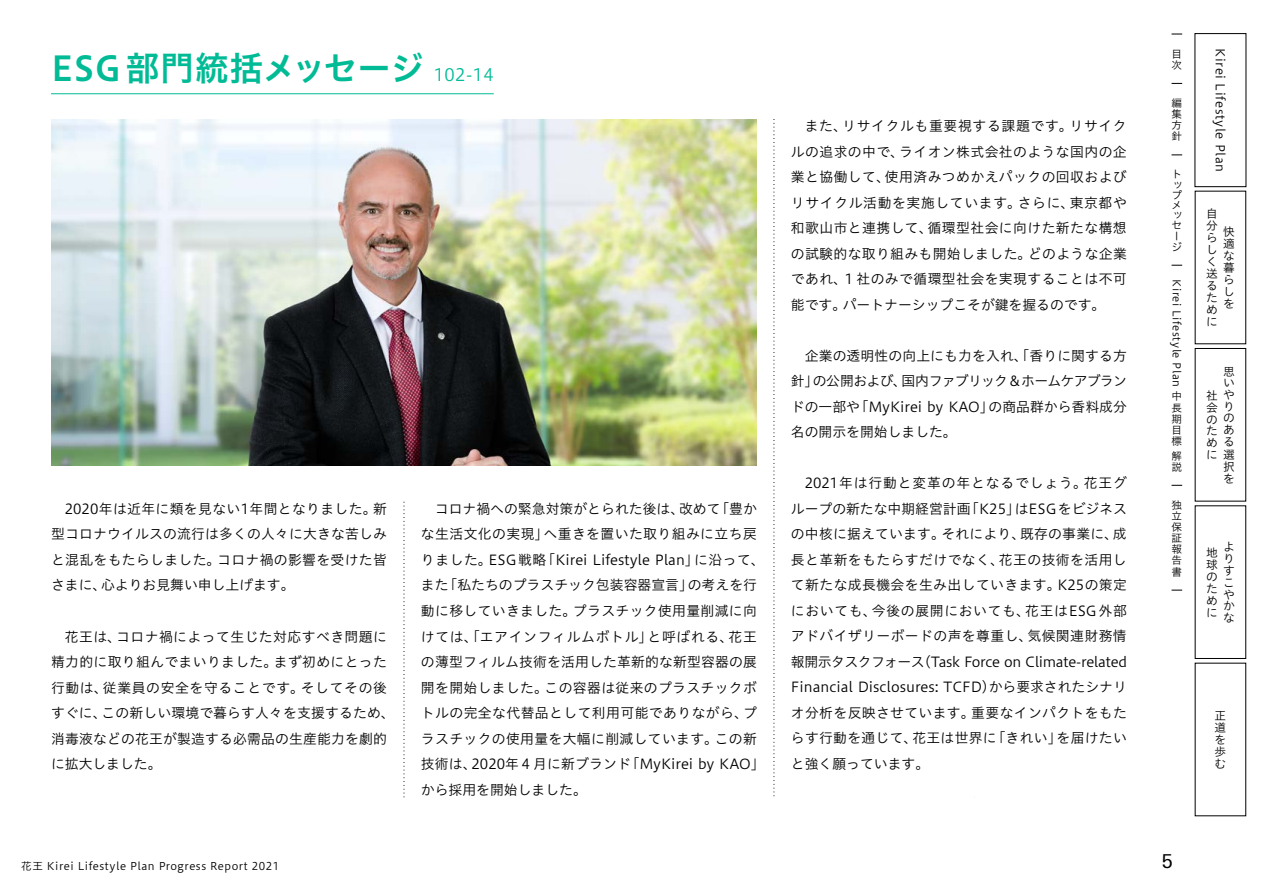
<style>
.page{position:relative;width:1263px;height:893px;background:#fff}
.page>*{position:absolute;margin:0;border:0;box-sizing:border-box;transform-origin:0 0}
.t1{font:34.05px "Hiragino UD Sans Std W6";letter-spacing:.005em;color:#00bb95}
.t2{font:19.2px "LT Univers Basic";color:#000}
.t3{font:13.8px/25.5px "Hiragino UD Sans Std W3";letter-spacing:.02em;color:#000;text-align:justify}
.t4{font:12.15px "Hiragino UD Sans Std W3";letter-spacing:.05em;color:#000}
.t5{font:11.7px/12px "Hiragino UD Sans Std W3";color:#000;text-align:justify}
.t6{font:10.65px/11.1px "Hiragino UD Sans Std W3";letter-spacing:.05em;color:#000}
.s1{font-family:"Hiragino UD Sans Std W3";font-size:16.95px}
</style>
<div class="page">
<hr style="left:51px;top:93px;width:443px;height:1px;background:#00bb95">
<img style="left:51px;top:119px;width:706px;height:346px">
<svg style="left:404px;top:502px;width:1px;height:295px"></svg>
<svg style="left:774px;top:119px;width:1px;height:677px"></svg>
<h1 class="t1" style="left:51px;top:42px;width:444px">ESG 部門統括メッセージ <span class="s1">102-14</span></h1>
<p class="t3" style="left:51px;top:495px;width:337px;text-indent:14px">2020年は近年に類を見ない1年間となりました。新型コロナウイルスの流行は多くの人々に大きな苦しみと混乱をもたらしました。コロナ禍の影響を受けた皆さまに、心よりお見舞い申し上げます。</p>
<p class="t3" style="left:51px;top:623px;width:345px;text-align:left;text-indent:14px">花王は、コロナ禍によって生じた対応すべき問題に精力的に取り組んでまいりました。まず初めにとった行動は、従業員の安全を守ることです。そしてその後すぐに、この新しい環境で暮らす人々を支援するため、消毒液などの花王が製造する必需品の生産能力を劇的に拡大しました。</p>
<p class="t3" style="left:421px;top:495px;width:345px;text-align:left;text-indent:14px">コロナ禍への緊急対策がとられた後は、改めて「豊かな生活文化の実現」へ重きを置いた取り組みに立ち戻りました。ESG 戦略「Kirei Lifestyle Plan」に沿って、また「私たちのプラスチック包装容器宣言」の考えを行動に移していきました。プラスチック使用量削減に向けては、「エアインフィルムボトル」と呼ばれる、花王の薄型フィルム技術を活用した革新的な新型容器の展開を開始しました。この容器は従来のプラスチックボトルの完全な代替品として利用可能でありながら、プラスチックの使用量を大幅に削減しています。この新技術は、2020年４月に新ブランド「MyKirei by KAO」から採用を開始しました。</p>
<p class="t3" style="left:791px;top:112px;width:337px;text-indent:14px">また、リサイクルも重要視する課題です。リサイクルの追求の中で、ライオン株式会社のような国内の企業と協働して、使用済みつめかえパックの回収およびリサイクル活動を実施しています。さらに、東京都や和歌山市と連携して、循環型社会に向けた新たな構想の試験的な取り組みも開始しました。どのような企業であれ、１社のみで循環型社会を実現することは不可能です。パートナーシップこそが鍵を握るのです。</p>
<p class="t3" style="left:791px;top:342px;width:337px;text-indent:14px">企業の透明性の向上にも力を入れ、「香りに関する方針」の公開および、国内ファブリック＆ホームケアブランドの一部や「MyKirei by KAO」の商品群から香料成分名の開示を開始しました。</p>
<p class="t3" style="left:791px;top:470px;width:338px;text-indent:14px">2021年は行動と変革の年となるでしょう。花王グループの新たな中期経営計画「K25」はESGをビジネスの中核に据えています。それにより、既存の事業に、成長と革新をもたらすだけでなく、花王の技術を活用して新たな成長機会を生み出していきます。K25の策定においても、今後の展開においても、花王はESG 外部アドバイザリーボードの声を尊重し、気候関連財務情報開示タスクフォース（Task Force on Climate-related Financial Disclosures: TCFD）から要求されたシナリオ分析を反映させています。重要なインパクトをもたらす行動を通じて、花王は世界に「きれい」を届けたいと強く願っています。</p>
<p class="t6" style="left:1171px;top:47px;width:12px">目次</p>
<p class="t6" style="left:1171px;top:97px;width:12px;text-align:justify">編集方針</p>
<p class="t6" style="left:1171px;top:168px;width:12px;line-height:10.4px">トップメッセージ</p>
<p class="t6" style="left:1183px;top:279px;width:109px;rotate:90deg">Kirei Lifestyle Plan</p>
<p class="t6" style="left:1171px;top:390px;width:12px">中長期目標</p>
<p class="t6" style="left:1171px;top:449px;width:12px">解説</p>
<p class="t6" style="left:1171px;top:499px;width:12px;text-align:justify">独立保証報告書</p>
<p class="t6" style="left:21px;top:860px;width:259px">花王 Kirei Lifestyle Plan Progress Report 2021</p>
<h2 class="t2" style="left:1162px;top:850px;width:13px">5</h2>
<p class="t4" style="left:1229px;top:48px;width:126px;rotate:90deg">Kirei Lifestyle Plan</p>
<p class="t5" style="left:1206px;top:207px;width:13px;text-align:left">自分らしく送るために</p>
<p class="t5" style="left:1223px;top:225px;width:13px">快適な暮らしを</p>
<p class="t5" style="left:1223px;top:364px;width:13px;text-align:left">思いやりのある選択を</p>
<p class="t5" style="left:1206px;top:389px;width:13px">社会のために</p>
<p class="t5" style="left:1223px;top:540px;width:13px;text-align:left">よりすこやかな</p>
<p class="t5" style="left:1206px;top:546px;width:13px">地球のために</p>
<p class="t5" style="left:1214px;top:708px;width:13px">正道を歩む</p>
</div>
